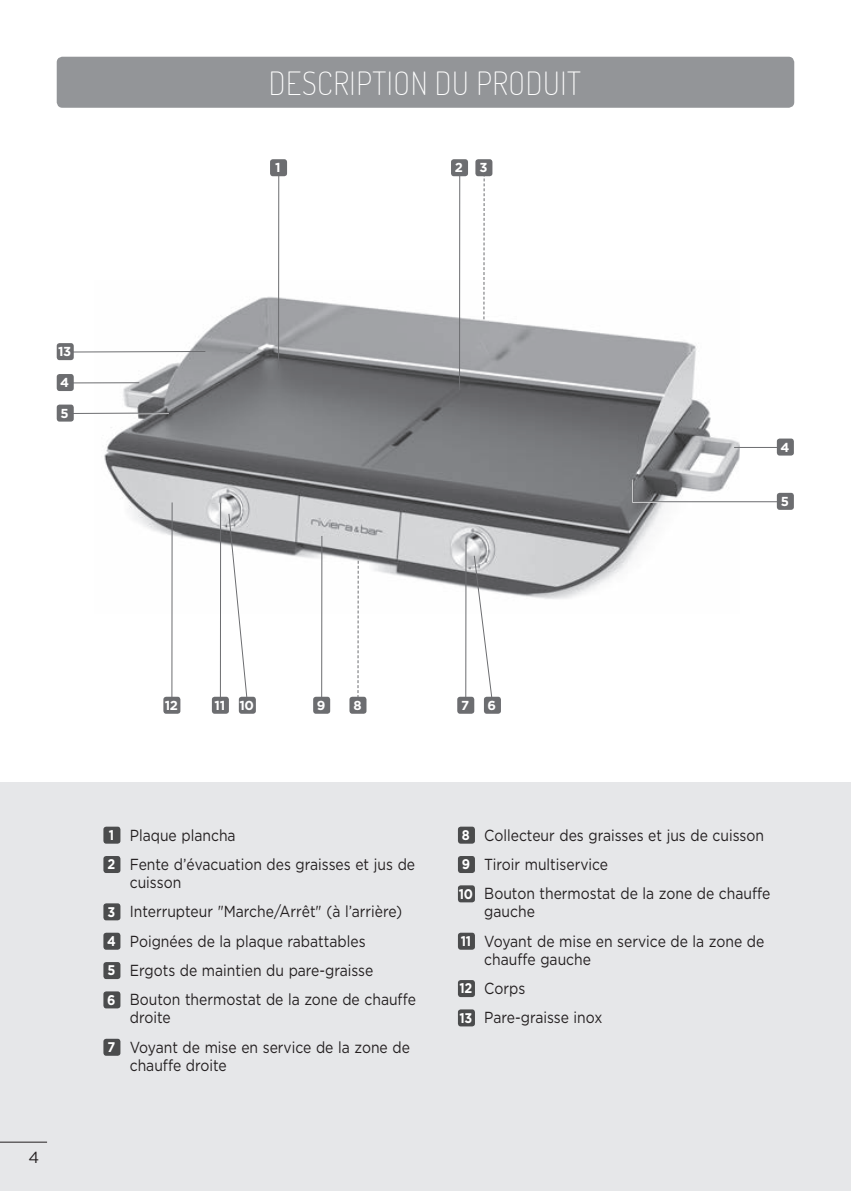
<style>
.page{position:relative;width:851px;height:1191px;background:#fff}
.page>*{position:absolute;margin:0;border:0;box-sizing:border-box;transform-origin:0 0}
.t1{font:200 32px "Dosis";letter-spacing:.02em;color:#fff;scale:.95 1}
.t2{font:16px/29.4px "Gotham HTF";color:#231f20;scale:.87 1}
.t3{font:16px "Gotham HTF";color:#231f20}
.t4{font:700 13px "Gotham HTF";letter-spacing:-.035em;color:#fff}
.s1{font-weight:700;font-size:14px;color:#fff}
</style>
<div class="page">
<img style="left:95px;top:280px;width:644px;height:333px">
<hr style="left:278px;top:169px;width:1px;height:200px;background:#6c6d70">
<div style="left:270px;top:159px;width:17px;height:17px;background:#6c6d70;border-radius:3px"></div>
<hr style="left:459px;top:169px;width:1px;height:221px;background:#6c6d70">
<div style="left:451px;top:159px;width:17px;height:17px;background:#6c6d70;border-radius:3px"></div>
<svg style="left:483px;top:176px;width:1px;height:143px"></svg>
<div style="left:475px;top:159px;width:17px;height:17px;background:#6c6d70;border-radius:3px"></div>
<hr style="left:465px;top:542px;width:1px;height:161px;background:#6c6d70">
<div style="left:457px;top:696px;width:17px;height:18px;background:#6c6d70;border-radius:3px"></div>
<hr style="left:220px;top:502px;width:1px;height:201px;background:#6c6d70">
<div style="left:212px;top:696px;width:17px;height:18px;background:#6c6d70;border-radius:3px"></div>
<hr style="left:171px;top:502px;width:1px;height:201px;background:#6c6d70">
<div style="left:163px;top:696px;width:17px;height:18px;background:#6c6d70;border-radius:3px"></div>
<svg style="left:228px;top:513px;width:20px;height:191px"></svg>
<div style="left:239px;top:696px;width:17px;height:18px;background:#6c6d70;border-radius:3px"></div>
<svg style="left:473px;top:554px;width:20px;height:150px"></svg>
<div style="left:484px;top:696px;width:17px;height:18px;background:#6c6d70;border-radius:3px"></div>
<svg style="left:357px;top:556px;width:1px;height:140px"></svg>
<div style="left:349px;top:696px;width:17px;height:18px;background:#6c6d70;border-radius:3px"></div>
<hr style="left:321px;top:536px;width:1px;height:167px;background:#6c6d70">
<div style="left:313px;top:696px;width:17px;height:18px;background:#6c6d70;border-radius:3px"></div>
<hr style="left:734px;top:447px;width:49px;height:1px;background:#6c6d70">
<div style="left:776px;top:438px;width:17px;height:17px;background:#6c6d70;border-radius:3px"></div>
<div style="left:0;top:782px;width:850px;height:409px;background:#e6e7e9"></div>
<hr style="left:0;top:1141px;width:47px;height:1px;background:#231f20">
<div style="left:103px;top:826px;width:17px;height:17px;background:#4b4c4d;border-radius:3px"></div>
<div style="left:103px;top:856px;width:17px;height:17px;background:#4b4c4d;border-radius:3px"></div>
<div style="left:103px;top:903px;width:17px;height:17px;background:#4b4c4d;border-radius:3px"></div>
<div style="left:103px;top:932px;width:17px;height:17px;background:#4b4c4d;border-radius:3px"></div>
<div style="left:103px;top:962px;width:17px;height:17px;background:#4b4c4d;border-radius:3px"></div>
<div style="left:103px;top:991px;width:17px;height:17px;background:#4b4c4d;border-radius:3px"></div>
<div style="left:103px;top:1038px;width:17px;height:17px;background:#4b4c4d;border-radius:3px"></div>
<div style="left:458px;top:826px;width:17px;height:17px;background:#4b4c4d;border-radius:3px"></div>
<div style="left:458px;top:856px;width:17px;height:17px;background:#4b4c4d;border-radius:3px"></div>
<div style="left:458px;top:885px;width:17px;height:17px;background:#4b4c4d;border-radius:3px"></div>
<div style="left:458px;top:932px;width:17px;height:17px;background:#4b4c4d;border-radius:3px"></div>
<div style="left:458px;top:980px;width:17px;height:17px;background:#4b4c4d;border-radius:3px"></div>
<div style="left:458px;top:1009px;width:17px;height:17px;background:#4b4c4d;border-radius:3px"></div>
<div style="left:57px;top:57px;width:737px;height:51px;background:#939598;border-radius:6px"></div>
<hr style="left:71px;top:351px;width:134px;height:1px;background:#6c6d70">
<div style="left:57px;top:343px;width:17px;height:17px;background:#6c6d70;border-radius:3px"></div>
<hr style="left:71px;top:382px;width:68px;height:1px;background:#6c6d70">
<div style="left:57px;top:374px;width:17px;height:17px;background:#6c6d70;border-radius:3px"></div>
<svg style="left:631px;top:478px;width:153px;height:25px"></svg>
<div style="left:776px;top:493px;width:17px;height:17px;background:#6c6d70;border-radius:3px"></div>
<hr style="left:71px;top:412px;width:98px;height:2px;background:#6c6d70">
<div style="left:57px;top:404px;width:17px;height:17px;background:#6c6d70;border-radius:3px"></div>
<p class="t4" style="left:58px;top:344px;width:15px">13</p>
<p class="t4" style="left:60px;top:375px;width:10px">4</p>
<p class="t4" style="left:61px;top:405px;width:10px">5</p>
<h1 class="t1" style="left:269px;top:62px;width:330px">DESCRIPTION DU PRODUIT</h1>
<p class="t4" style="left:275px;top:160px;width:7px">1</p>
<p class="t4" style="left:455px;top:160px;width:10px">2</p>
<p class="t4" style="left:479px;top:160px;width:10px">3</p>
<p class="t4" style="left:780px;top:439px;width:10px">4</p>
<p class="t4" style="left:780px;top:494px;width:10px">5</p>
<p class="t3" style="left:28px;top:1149px;width:12px">4</p>
<p class="t4" style="left:165px;top:697px;width:15px">12</p>
<p class="t4" style="left:214px;top:697px;width:41px">11 10</p>
<p class="t4" style="left:317px;top:697px;width:10px">9</p>
<p class="t4" style="left:353px;top:697px;width:10px">8</p>
<p class="t4" style="left:461px;top:697px;width:10px">7</p>
<p class="t4" style="left:487px;top:697px;width:10px">6</p>
<p class="t2" style="left:107px;top:820px;width:355px"><span class="s1">1</span> Plaque plancha<br><span class="s1">2</span> Fente d’évacuation des graisses et jus de</p>
<p class="t2" style="left:107px;top:867px;width:356px;text-indent:23px">cuisson<br><span class="s1">3</span> I nterrupteur "Marche/Arrêt" (à l’arrière)<br><span class="s1">4</span> Poignées de la plaque rabattables<br><span class="s1">5</span> Ergots de maintien du pare-graisse<br><span class="s1">6</span> Bouton thermostat de la zone de chauffe</p>
<p class="t2" style="left:107px;top:1002px;width:349px;text-indent:22px">droite<br><span class="s1">7</span> Voyant de mise en service de la zone de</p>
<p class="t2" style="left:130px;top:1050px;width:113px">chauffe droite</p>
<p class="t2" style="left:459px;top:820px;width:359px"><span class="s1">8</span> Collecteur des graisses et jus de cuisson<br><span class="s1">9</span> Tiroir multiservice<br><span class="s1">10</span> Bouton thermostat de la zone de chauffe</p>
<p class="t2" style="left:460px;top:896px;width:350px;text-indent:24px">gauche<br><span class="s1">11</span> Voyant de mise en service de la zone de</p>
<p class="t2" style="left:459px;top:944px;width:166px;text-indent:25px">chauffe gauche<br><span class="s1">12</span> Corps<br><span class="s1">13</span> Pare-graisse inox</p>
</div>
